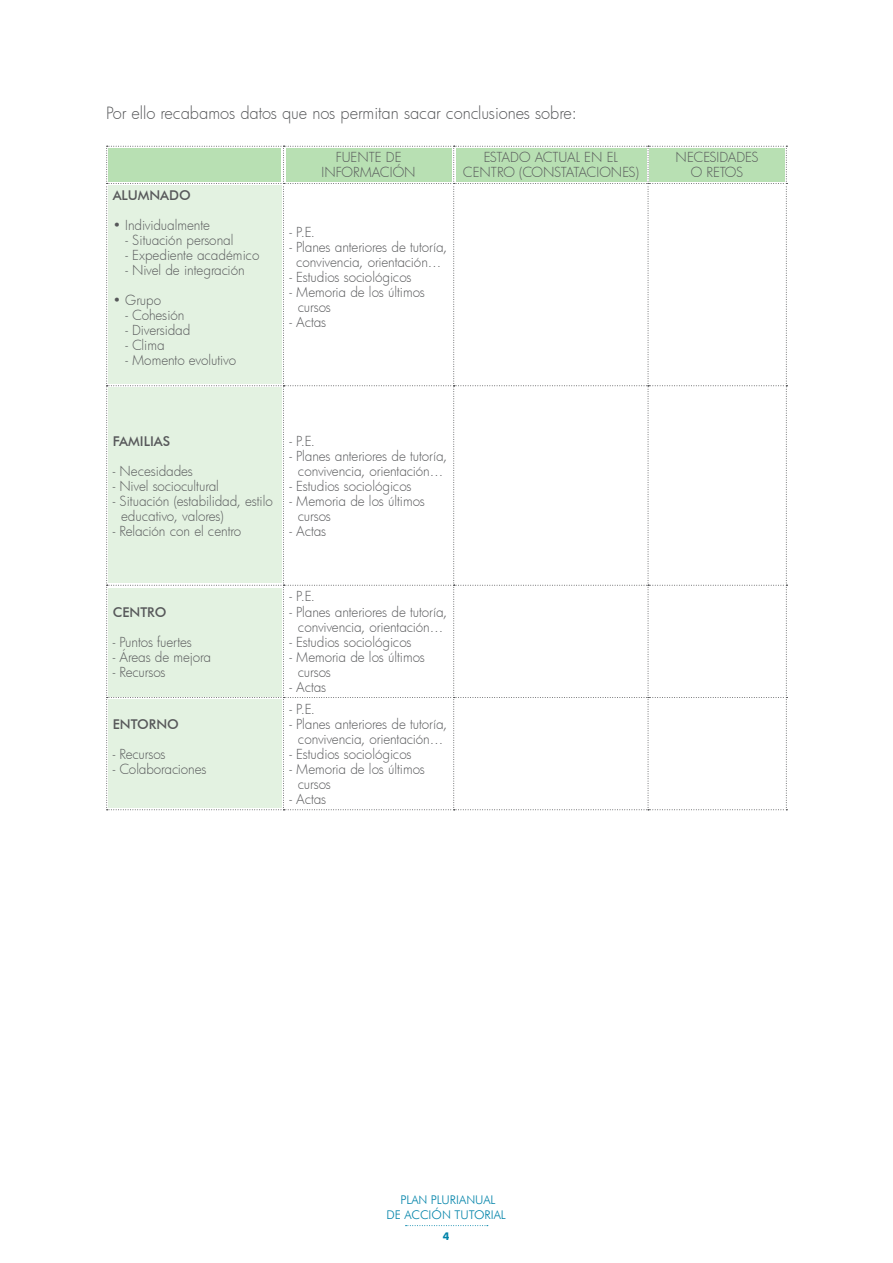
<style>
.page{position:relative;width:893px;height:1263px;background:#fff}
.page>*{position:absolute;margin:0;border:0;box-sizing:border-box;transform-origin:0 0}
.t1{font:300 16.5px "Futura";letter-spacing:-.005em;color:#57585a}
.t2{font:300 13.5px/15px "Futura";letter-spacing:-.005em;color:#57585a;text-align:center}
.t3{font:500 13.5px "Futura BT";color:#57585a}
.t4{font:300 12px/15px "Futura BT";color:#0083a9;text-align:center}
.t5{font:10.65px "Futura Md BT Bold";color:#0083a9}
</style>
<div class="page">
<svg style="left:406px;top:1225px;width:82px;height:1px"></svg>
<svg style="left:106px;top:146px;width:681px;height:664px"></svg>
<p class="t1" style="left:106px;top:102px;width:472px">Por ello recabamos datos que nos permitan sacar conclusiones sobre:</p>
<p class="t2" style="left:322px;top:150px;width:96px">FUENTE DE<br>INFORMACIÓN</p>
<p class="t2" style="left:484px;top:150px;width:136px">ESTADO ACTUAL EN EL</p>
<p class="t2" style="left:463px;top:165px;width:178px">CENTRO (CONSTATACIONES)</p>
<p class="t3" style="left:113px;top:187px;width:80px">ALUMNADO</p>
<p class="t2" style="left:113px;top:217px;width:99px">• Individualmente</p>
<p class="t2" style="left:125px;top:232px;width:110px">- Situación personal</p>
<p class="t2" style="left:125px;top:247px;width:135px">- Expediente académico</p>
<p class="t2" style="left:125px;top:262px;width:121px">- Nivel de integración</p>
<p class="t2" style="left:113px;top:292px;width:50px">• Grupo</p>
<p class="t2" style="left:125px;top:307px;width:61px">- Cohesión</p>
<p class="t2" style="left:125px;top:322px;width:66px">- Diversidad</p>
<p class="t2" style="left:125px;top:337px;width:41px">- Clima</p>
<p class="t2" style="left:125px;top:352px;width:112px">- Momento evolutivo</p>
<p class="t2" style="left:290px;top:225px;width:27px">- P.E.</p>
<p class="t2" style="left:290px;top:240px;width:159px">- Planes anteriores de tutoría,</p>
<p class="t2" style="left:296px;top:255px;width:147px">convivencia, orientación…</p>
<p class="t2" style="left:290px;top:270px;width:124px">- Estudios sociológicos</p>
<p class="t2" style="left:290px;top:285px;width:137px">- Memoria de los últimos</p>
<p class="t2" style="left:298px;top:300px;width:35px">cursos</p>
<p class="t2" style="left:290px;top:315px;width:38px">- Actas</p>
<p class="t3" style="left:113px;top:433px;width:59px">FAMILIAS</p>
<p class="t2" style="left:113px;top:463px;width:82px">- Necesidades</p>
<p class="t2" style="left:113px;top:478px;width:108px">- Nivel sociocultural</p>
<p class="t2" style="left:113px;top:493px;width:162px">- Situación (estabilidad, estilo</p>
<p class="t2" style="left:121px;top:508px;width:104px">educativo, valores)</p>
<p class="t2" style="left:113px;top:523px;width:130px">- Relación con el centro</p>
<p class="t2" style="left:290px;top:433px;width:27px">- P.E.</p>
<p class="t2" style="left:290px;top:448px;width:159px">- Planes anteriores de tutoría,</p>
<p class="t2" style="left:298px;top:463px;width:147px">convivencia, orientación…</p>
<p class="t2" style="left:290px;top:478px;width:124px">- Estudios sociológicos</p>
<p class="t2" style="left:290px;top:493px;width:137px">- Memoria de los últimos</p>
<p class="t2" style="left:298px;top:508px;width:35px">cursos</p>
<p class="t2" style="left:290px;top:523px;width:38px">- Actas</p>
<p class="t3" style="left:113px;top:603px;width:55px">CENTRO</p>
<p class="t2" style="left:113px;top:634px;width:81px">- Puntos fuertes</p>
<p class="t2" style="left:113px;top:649px;width:100px">- Áreas de mejora</p>
<p class="t2" style="left:113px;top:664px;width:55px">- Recursos</p>
<p class="t3" style="left:113px;top:716px;width:68px">ENTORNO</p>
<p class="t2" style="left:113px;top:746px;width:55px">- Recursos</p>
<p class="t2" style="left:113px;top:761px;width:95px">- Colaboraciones</p>
<p class="t2" style="left:290px;top:589px;width:27px">- P.E.</p>
<p class="t2" style="left:290px;top:604px;width:159px">- Planes anteriores de tutoría,</p>
<p class="t2" style="left:298px;top:619px;width:147px">convivencia, orientación…</p>
<p class="t2" style="left:290px;top:634px;width:124px">- Estudios sociológicos</p>
<p class="t2" style="left:290px;top:649px;width:137px">- Memoria de los últimos</p>
<p class="t2" style="left:298px;top:664px;width:35px">cursos</p>
<p class="t2" style="left:290px;top:679px;width:38px">- Actas</p>
<p class="t2" style="left:290px;top:701px;width:27px">- P.E.</p>
<p class="t2" style="left:290px;top:716px;width:159px">- Planes anteriores de tutoría,</p>
<p class="t2" style="left:298px;top:731px;width:147px">convivencia, orientación…</p>
<p class="t2" style="left:290px;top:746px;width:124px">- Estudios sociológicos</p>
<p class="t2" style="left:290px;top:761px;width:137px">- Memoria de los últimos</p>
<p class="t2" style="left:298px;top:776px;width:35px">cursos</p>
<p class="t2" style="left:290px;top:791px;width:38px">- Actas</p>
<p class="t2" style="left:676px;top:150px;width:85px">NECESIDADES</p>
<p class="t2" style="left:691px;top:165px;width:54px">O RETOS</p>
<p class="t4" style="left:387px;top:1192px;width:121px">PLAN PLURIANUAL<br>DE ACCIÓN TUTORIAL</p>
<p class="t5" style="left:443px;top:1230px;width:8px">4</p>
</div>
